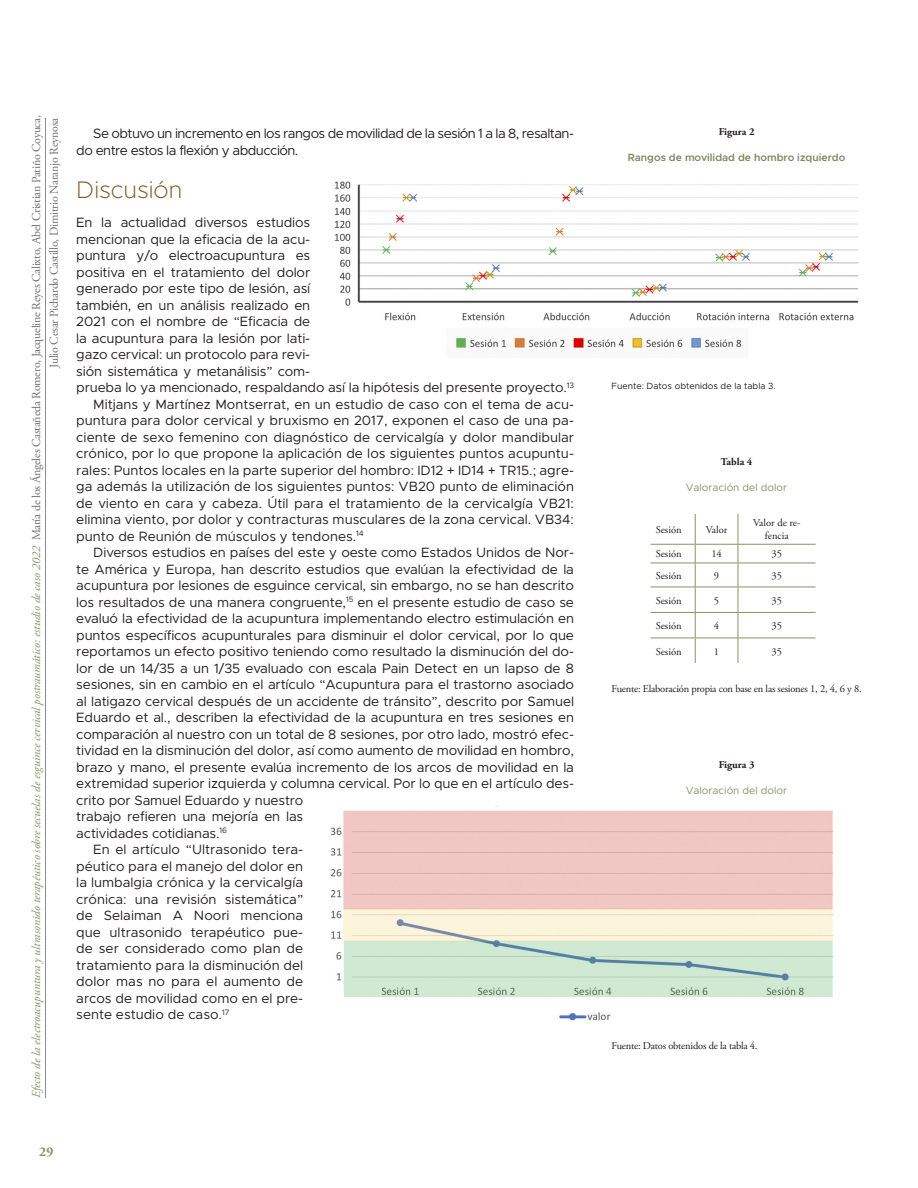
<style>
.page{position:relative;width:918px;height:1188px;background:#fff}
.page>*{position:absolute;margin:0;border:0;box-sizing:border-box;transform-origin:0 0}
.Subtítulos_1{font:200 24px "Metropolis";color:#7b6026}
.t1{font:13.5px/16.5px "Metropolis";letter-spacing:-.01em;color:#231f20}
.t2{font:13.5px/16.5px "Metropolis";letter-spacing:-.04em;color:#231f20}
.t3{font:700 13.5px "Adobe Garamond Pro";color:#87936a}
.t4{font:12px/18px "Adobe Garamond Pro";letter-spacing:-.02em;color:#707070;text-align:right}
.Título_tabla{font:10.5px "Adobe Garamond Pro";letter-spacing:-.02em;color:#231f20}
.Texto_tabla_pie_imag{font:10.5px/13.5px "Adobe Garamond Pro";color:#231f20;text-align:center}
.Título_tabla-2{font:10.5px "Metropolis";color:#87936a}
.Título_tabla-3{font:600 10.5px "Metropolis";color:#7c8862}
.Título_tabla-4{font:700 10.5px "Adobe Garamond Pro";color:#231f20}
.Texto_tabla_pie_imag-2{font:9px "Metropolis";color:#231f20}
.s1{font-style:italic;color:#87936a}
</style>
<div class="page">
<hr style="left:45px;top:118px;width:1px;height:980px;background:#8b8d90">
<img style="left:334px;top:181px;width:525px;height:167px">
<hr style="left:695px;top:514px;width:1px;height:30px;background:#87936a">
<hr style="left:738px;top:514px;width:1px;height:30px;background:#87936a">
<hr style="left:651px;top:544px;width:44px;height:1px;background:#87936a">
<hr style="left:695px;top:544px;width:43px;height:1px;background:#87936a">
<hr style="left:738px;top:544px;width:78px;height:1px;background:#87936a">
<hr style="left:651px;top:563px;width:44px;height:1px;background:#87936a">
<hr style="left:695px;top:563px;width:43px;height:1px;background:#87936a">
<hr style="left:738px;top:563px;width:78px;height:1px;background:#87936a">
<hr style="left:651px;top:587px;width:44px;height:1px;background:#87936a">
<hr style="left:695px;top:587px;width:43px;height:1px;background:#87936a">
<hr style="left:738px;top:587px;width:78px;height:1px;background:#87936a">
<hr style="left:651px;top:612px;width:44px;height:1px;background:#87936a">
<hr style="left:695px;top:612px;width:43px;height:1px;background:#87936a">
<hr style="left:738px;top:612px;width:78px;height:1px;background:#87936a">
<hr style="left:651px;top:638px;width:44px;height:1px;background:#87936a">
<hr style="left:695px;top:638px;width:43px;height:1px;background:#87936a">
<svg style="left:695px;top:545px;width:1px;height:118px"></svg>
<hr style="left:738px;top:638px;width:78px;height:1px;background:#87936a">
<svg style="left:738px;top:545px;width:1px;height:118px"></svg>
<img style="left:330px;top:810px;width:504px;height:211px">
<p class="t4" style="left:28px;top:1098px;width:984px;rotate:-90deg"><span class="s1">Efecto de la electroacupuntura y ultrasonido terapéutico sobre secuelas de esguince cervical postraumático: estudio de caso 2022</span> María de los Ángeles Castañeda Romero, Jacqueline Reyes Calixto, Abel Cristian Patiño Coyuca,<br>Julio Cesar Pichardo Castillo, Dimitrio Naranjo Reynosa</p>
<p class="t2" style="left:76px;top:125px;width:499px;text-indent:17px">Se obtuvo un incremento en los rangos de movilidad de la sesión 1 a la 8, resaltan&shy;do entre estos la flexión y abducción.</p>
<p class="Subtítulos_1" style="left:76px;top:175px;width:108px">Discusión</p>
<p class="t1" style="left:76px;top:214px;width:499px">En la actualidad diversos estudios<br>mencionan que la eficacia de la acu-<br>puntura y/o electroacupuntura es<br>positiva en el tratamiento del dolor<br>generado por este tipo de lesión, así<br>también, en un análisis realizado en<br>2021 con el nombre de “Eficacia de<br>la acupuntura para la lesión por lati-<br>gazo cervical: un protocolo para revi-<br>sión sistemática y metanálisis” com-<br>prueba lo ya mencionado, respaldando así la hipótesis del presente proyecto.<sup>13</sup></p>
<p class="t1" style="left:76px;top:396px;width:499px;text-align:justify;text-indent:17px">Mitjans y Martínez Montserrat, en un estudio de caso con el tema de acu&shy;puntura para dolor cervical y bruxismo en 2017, exponen el caso de una pa&shy;ciente de sexo femenino con diagnóstico de cervicalgía y dolor mandibular crónico, por lo que propone la aplicación de los siguientes puntos acupuntu&shy;rales: Puntos locales en la parte superior del hombro: ID12 + ID14 + TR15.; agre&shy;ga además la utilización de los siguientes puntos: VB20 punto de eliminación de viento en cara y cabeza. Útil para el tratamiento de la cervicalgía VB21: elimina viento, por dolor y contracturas musculares de la zona cervical. VB34: punto de Reunión de músculos y tendones.<sup>14</sup></p>
<p class="t1" style="left:76px;top:544px;width:499px;text-indent:17px">Diversos estudios en países del este y oeste como Estados Unidos de Nor&shy;te América y Europa, han descrito estudios que evalúan la efectividad de la acupuntura por lesiones de esguince cervical, sin embargo, no se han descrito los resultados de una manera congruente,<sup>15</sup> en el presente estudio de caso se evaluó la efectividad de la acupuntura implementando electro estimulación en puntos específicos acupunturales para disminuir el dolor cervical, por lo que reportamos un efecto positivo teniendo como resultado la disminución del do&shy;lor de un 14/35 a un 1/35 evaluado con escala Pain Detect en un lapso de 8 sesiones, sin en cambio en el artículo “Acupuntura para el trastorno asociado al latigazo cervical después de un accidente de tránsito”, descrito por Samuel Eduardo et al., describen la efectividad de la acupuntura en tres sesiones en comparación al nuestro con un total de 8 sesiones, por otro lado, mostró efec&shy;tividad en la disminución del dolor, así como aumento de movilidad en hombro, brazo y mano, el presente evalúa incremento de los arcos de movilidad en la extremidad superior izquierda y columna cervical. Por lo que en el artículo des&shy;crito por Samuel Eduardo y nuestro<br>trabajo refieren una mejoría en las<br>actividades cotidianas.<sup>16</sup></p>
<p class="t1" style="left:76px;top:841px;width:229px;text-align:justify;text-indent:17px">En el artículo “Ultrasonido tera&shy;péutico para el manejo del dolor en la lumbalgia crónica y la cervicalgía crónica: una revisión sistemática” de Selaiman A Noori menciona que ultrasonido terapéutico pue&shy;de ser considerado como plan de tratamiento para la disminución del dolor mas no para el aumento de arcos de movilidad como en el pre&shy;sente estudio de caso.<sup>17</sup></p>
<p class="t3" style="left:39px;top:1144px;width:16px">29</p>
<p class="Título_tabla-4" style="left:719px;top:126px;width:37px">Figura 2</p>
<p class="Título_tabla-3" style="left:628px;top:150px;width:219px">Rangos de movilidad de hombro izquierdo</p>
<p class="Texto_tabla_pie_imag-2" style="left:612px;top:380px;width:166px">Fuente: Datos obtenidos de la tabla 3.</p>
<p class="Título_tabla-4" style="left:721px;top:456px;width:33px">Tabla 4</p>
<p class="Título_tabla-2" style="left:686px;top:481px;width:103px">Valoración del dolor</p>
<p class="Texto_tabla_pie_imag" style="left:656px;top:523px;width:27px">Sesión</p>
<p class="Texto_tabla_pie_imag" style="left:706px;top:523px;width:23px">Valor</p>
<p class="Texto_tabla_pie_imag" style="left:753px;top:516px;width:49px">Valor de re&shy;fencia</p>
<p class="Texto_tabla_pie_imag" style="left:656px;top:548px;width:27px">Sesión</p>
<p class="Texto_tabla_pie_imag" style="left:711px;top:548px;width:12px">14</p>
<p class="Texto_tabla_pie_imag" style="left:772px;top:548px;width:12px">35</p>
<p class="Texto_tabla_pie_imag" style="left:656px;top:569px;width:27px">Sesión</p>
<p class="Texto_tabla_pie_imag" style="left:714px;top:569px;width:7px">9</p>
<p class="Texto_tabla_pie_imag" style="left:772px;top:569px;width:12px">35</p>
<p class="Texto_tabla_pie_imag" style="left:656px;top:594px;width:27px">Sesión</p>
<p class="Texto_tabla_pie_imag" style="left:714px;top:594px;width:7px">5</p>
<p class="Texto_tabla_pie_imag" style="left:772px;top:594px;width:12px">35</p>
<p class="Texto_tabla_pie_imag" style="left:656px;top:619px;width:27px">Sesión</p>
<p class="Texto_tabla_pie_imag" style="left:714px;top:619px;width:7px">4</p>
<p class="Texto_tabla_pie_imag" style="left:772px;top:619px;width:12px">35</p>
<p class="Texto_tabla_pie_imag" style="left:656px;top:645px;width:27px">Sesión</p>
<p class="Texto_tabla_pie_imag" style="left:714px;top:645px;width:7px">1</p>
<p class="Texto_tabla_pie_imag" style="left:772px;top:645px;width:12px">35</p>
<p class="Título_tabla" style="left:612px;top:682px;width:252px">Fuente: Elaboración propia con base en las sesiones 1, 2, 4, 6 y 8.</p>
<p class="Título_tabla-4" style="left:719px;top:759px;width:37px">Figura 3</p>
<p class="Título_tabla-2" style="left:686px;top:784px;width:103px">Valoración del dolor</p>
<p class="Título_tabla" style="left:612px;top:1039px;width:148px">Fuente: Datos obtenidos de la tabla 4.</p>
</div>
